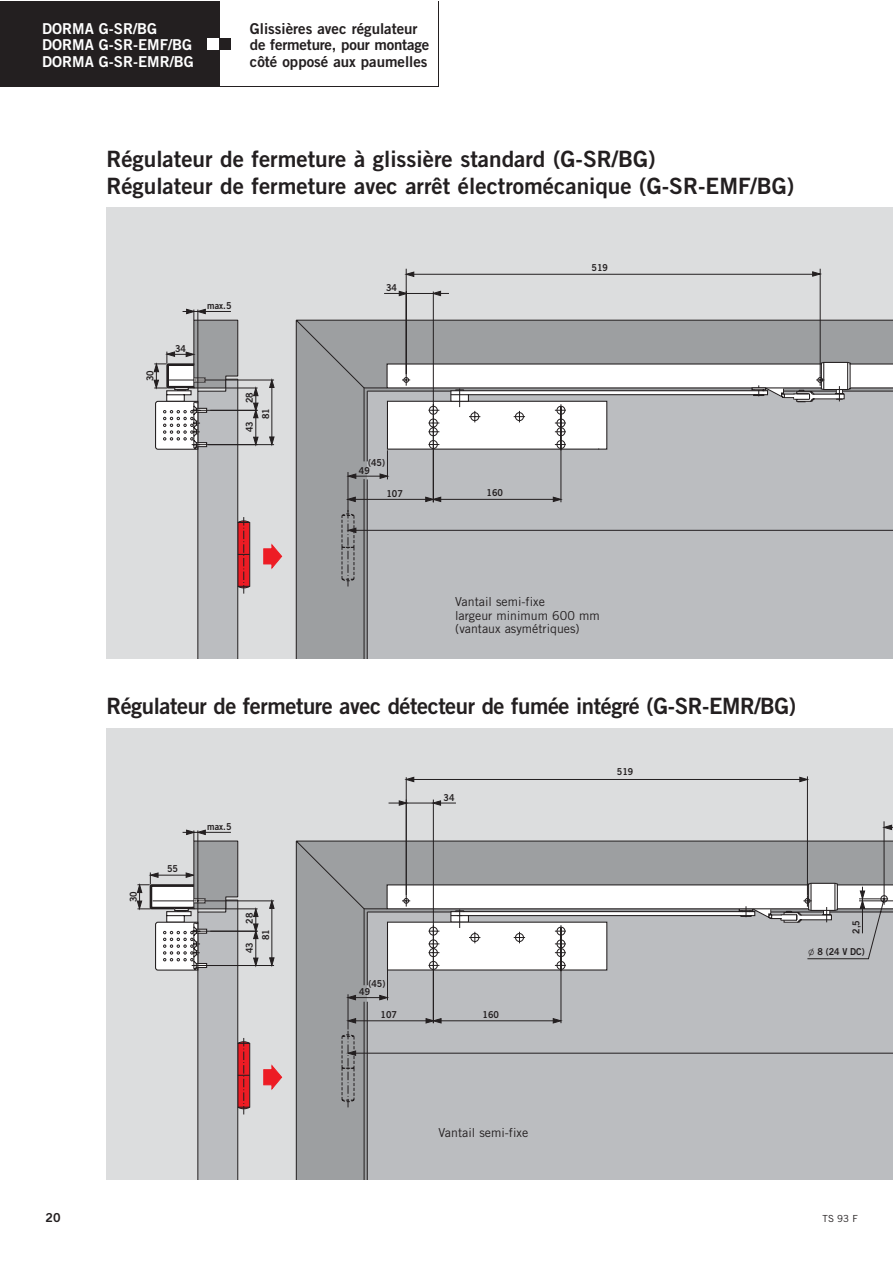
<style>
.page{position:relative;width:893px;height:1263px;background:#fff}
.page>*{position:absolute;margin:0;border:0;box-sizing:border-box;transform-origin:0 0}
.t1{font:22.5px/27px "Trade Gothic Bold Two";color:#231f20}
.t2{font:22.5px "Trade Gothic Bold Two";letter-spacing:-.02em;color:#231f20}
.t3{font:15px/16.5px "Trade Gothic Bold Two";color:#231f20}
.t4{font:15px/16.5px "Trade Gothic Bold Two";color:#fff}
.t5{font:12.3px/13.8px "Trade Gothic";color:#231f20}
.t6{font:12.3px "Trade Gothic Bold Two";color:#231f20}
.t7{font:9.75px "Trade Gothic";color:#231f20}
.t8{font:9.6px "Trade Gothic Bold Two";color:#231f20;scale:.94 1}
.s1{font-family:"AG Figures+Pi BQ"}
</style>
<div class="page">
<div style="left:0;top:2px;width:219px;height:85px;background:#231f20"></div>
<div style="left:219px;top:38px;width:12px;height:12px;background:#231f20"></div>
<div style="left:207px;top:38px;width:12px;height:12px;background:#fff"></div>
<div style="left:106px;top:208px;width:786px;height:450px;background:#dcddde"></div>
<svg style="left:295px;top:320px;width:597px;height:338px;background:#b3b5b7"></svg>
<svg style="left:347px;top:268px;width:545px;height:263px"></svg>
<svg style="left:154px;top:309px;width:128px;height:349px"></svg>
<div style="left:106px;top:729px;width:786px;height:450px;background:#dcddde"></div>
<hr style="left:413px;top:779px;width:390px;height:1px;background:#231f20">
<svg style="left:407px;top:777px;width:7px;height:5px"></svg>
<svg style="left:799px;top:777px;width:8px;height:5px"></svg>
<svg style="left:296px;top:840px;width:596px;height:339px;background:#b1b3b6"></svg>
<svg style="left:353px;top:799px;width:539px;height:255px"></svg>
<hr style="left:406px;top:777px;width:1px;height:118px;background:#231f20">
<hr style="left:807px;top:776px;width:1px;height:119px;background:#231f20">
<hr style="left:560px;top:971px;width:1px;height:52px;background:#231f20">
<hr style="left:433px;top:971px;width:1px;height:52px;background:#231f20">
<hr style="left:387px;top:970px;width:1px;height:30px;background:#231f20">
<hr style="left:348px;top:994px;width:1px;height:36px;background:#231f20">
<hr style="left:883px;top:821px;width:1px;height:72px;background:#231f20">
<svg style="left:883px;top:825px;width:9px;height:5px"></svg>
<svg style="left:363px;top:882px;width:529px;height:104px;background:#c9cacb"></svg>
<svg style="left:137px;top:830px;width:145px;height:349px"></svg>
<div style="left:193px;top:898px;width:13px;height:5px;border:1px solid #231f20"></div>
<hr style="left:197px;top:830px;width:1px;height:82px;background:#231f20">
<hr style="left:197px;top:901px;width:77px;height:1px;background:#231f20">
<hr style="left:153px;top:901px;width:44px;height:1px;background:#231f20">
<p class="t4" style="left:42px;top:21px;width:153px">DORMA G-SR/BG<br>DORMA G-SR-EMF/BG<br>DORMA G-SR-EMR/BG</p>
<p class="t3" style="left:250px;top:21px;width:181px">Glissières avec régulateur de fermeture, pour montage côté opposé aux paumelles</p>
<p class="t1" style="left:106px;top:147px;width:689px">Régulateur de fermeture à glissière standard (G-SR/BG)<br>Régulateur de fermeture avec arrêt électromécanique (G-SR-EMF/BG)</p>
<p class="t8" style="left:147px;top:381px;width:13px;rotate:-90deg">30</p>
<p class="t8" style="left:175px;top:345px;width:13px">34</p>
<p class="t8" style="left:207px;top:302px;width:27px">max.5</p>
<p class="t8" style="left:246px;top:403px;width:13px;rotate:-90deg">28</p>
<p class="t8" style="left:246px;top:432px;width:13px;rotate:-90deg">43</p>
<p class="t8" style="left:262px;top:419px;width:13px;rotate:-90deg">81</p>
<p class="t8" style="left:386px;top:284px;width:13px">34</p>
<p class="t8" style="left:368px;top:459px;width:20px">(45)</p>
<p class="t8" style="left:359px;top:467px;width:13px">49</p>
<p class="t8" style="left:386px;top:490px;width:19px">107</p>
<p class="t8" style="left:486px;top:489px;width:19px">160</p>
<p class="t8" style="left:591px;top:265px;width:19px">519</p>
<p class="t5" style="left:455px;top:596px;width:146px">Vantail semi-fixe<br>largeur minimum 600 mm (vantaux asymétriques)</p>
<p class="t2" style="left:106px;top:698px;width:691px">Régulateur de fermeture avec détecteur de fumée intégré (G-SR-EMR/BG)</p>
<p class="t8" style="left:130px;top:902px;width:13px;rotate:-90deg">30</p>
<p class="t8" style="left:167px;top:866px;width:13px">55</p>
<p class="t8" style="left:207px;top:823px;width:27px">max.5</p>
<p class="t8" style="left:246px;top:924px;width:13px;rotate:-90deg">28</p>
<p class="t8" style="left:246px;top:953px;width:13px;rotate:-90deg">43</p>
<p class="t8" style="left:262px;top:940px;width:13px;rotate:-90deg">81</p>
<p class="t8" style="left:443px;top:794px;width:13px">34</p>
<p class="t8" style="left:368px;top:980px;width:20px">(45)</p>
<p class="t8" style="left:359px;top:988px;width:13px">49</p>
<p class="t8" style="left:380px;top:1011px;width:19px">107</p>
<p class="t8" style="left:482px;top:1011px;width:19px">160</p>
<p class="t8" style="left:617px;top:768px;width:19px">519</p>
<p class="t8" style="left:852px;top:934px;width:16px;rotate:-90deg">2,5</p>
<p class="t8" style="left:808px;top:948px;width:62px"><span class="s1">l</span> 8 (24 V DC)</p>
<p class="t6" style="left:46px;top:1213px;width:17px">20</p>
<p class="t5" style="left:438px;top:1127px;width:91px">Vantail semi-fixe</p>
<p class="t7" style="left:822px;top:1215px;width:37px">TS 93 F</p>
</div>
